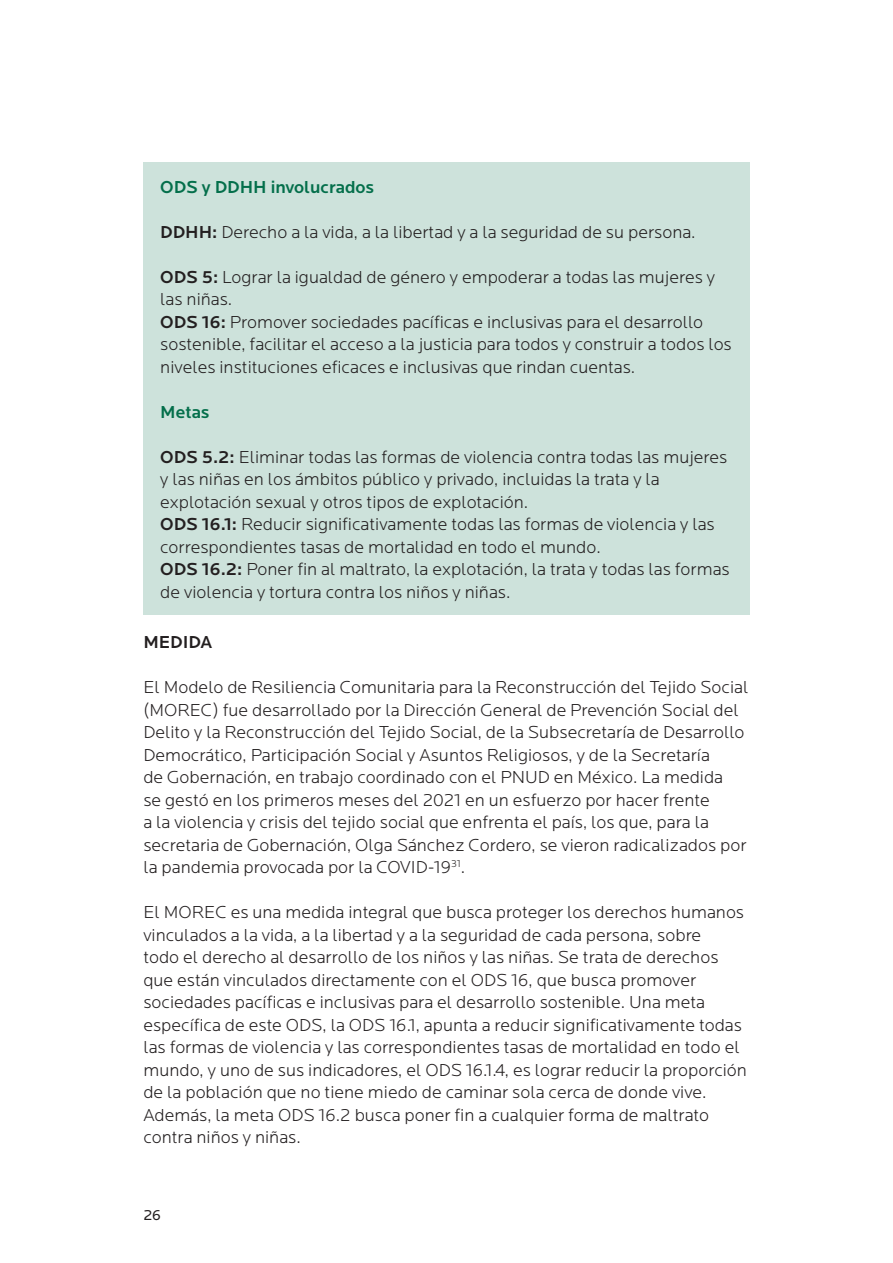
<style>
.page{position:relative;width:893px;height:1263px;background:#fff}
.page>*{position:absolute;margin:0;border:0;box-sizing:border-box;transform-origin:0 0}
.Normal_text_new{font:300 18px/22.5px "Locator";color:#231f20}
.Normal_text_new-2{font:500 18px "Locator";color:#046f4b}
.Normal_text_new-3{font:500 18px "Locator";color:#231f20}
.t1{font:15px "Locator";color:#231f20}
.s1{font-weight:500}
</style>
<div class="page">
<div style="left:143px;top:162px;width:607px;height:453px;background:#cde2db"></div>
<p class="Normal_text_new-2" style="left:160px;top:176px;width:215px">ODS y DDHH involucrados</p>
<p class="Normal_text_new" style="left:160px;top:221px;width:537px"><span class="s1">DDHH:</span> Derecho a la vida, a la libertad y a la seguridad de su persona.</p>
<p class="Normal_text_new" style="left:160px;top:266px;width:556px"><span class="s1">ODS 5:</span> Lograr la igualdad de género y empoderar a todas las mujeres y las niñas.</p>
<p class="Normal_text_new" style="left:160px;top:311px;width:573px"><span class="s1">ODS 16:</span> Promover sociedades pacíficas e inclusivas para el desarrollo sostenible, facilitar el acceso a la justicia para todos y construir a todos los niveles instituciones eficaces e inclusivas que rindan cuentas.</p>
<p class="Normal_text_new-2" style="left:160px;top:401px;width:51px">Metas</p>
<p class="Normal_text_new" style="left:160px;top:446px;width:569px"><span class="s1">ODS 5.2:</span> Eliminar todas las formas de violencia contra todas las mujeres y las niñas en los ámbitos público y privado, incluidas la trata y la explotación sexual y otros tipos de explotación.</p>
<p class="Normal_text_new" style="left:160px;top:513px;width:556px"><span class="s1">ODS 16.1:</span> Reducir significativamente todas las formas de violencia y las correspondientes tasas de mortalidad en todo el mundo.</p>
<p class="Normal_text_new" style="left:160px;top:558px;width:571px"><span class="s1">ODS 16.2:</span> Poner fin al maltrato, la explotación, la trata y todas las formas de violencia y tortura contra los niños y niñas.</p>
<p class="Normal_text_new-3" style="left:143px;top:632px;width:70px">MEDIDA</p>
<p class="Normal_text_new" style="left:143px;top:676px;width:606px">El Modelo de Resiliencia Comunitaria para la Reconstrucción del Tejido Social (MOREC) fue desarrollado por la Dirección General de Prevención Social del Delito y la Reconstrucción del Tejido Social, de la Subsecretaría de Desarrollo Democrático, Participación Social y Asuntos Religiosos, y de la Secretaría<br>de Gobernación, en trabajo coordinado con el PNUD en México. La medida<br>se gestó en los primeros meses del 2021 en un esfuerzo por hacer frente<br>a la violencia y crisis del tejido social que enfrenta el país, los que, para la secretaria de Gobernación, Olga Sánchez Cordero, se vieron radicalizados por la pandemia provocada por la COVID-19<sup>31</sup>.</p>
<p class="Normal_text_new" style="left:143px;top:901px;width:605px">El MOREC es una medida integral que busca proteger los derechos humanos vinculados a la vida, a la libertad y a la seguridad de cada persona, sobre<br>todo el derecho al desarrollo de los niños y las niñas. Se trata de derechos que están vinculados directamente con el ODS 16, que busca promover sociedades pacíficas e inclusivas para el desarrollo sostenible. Una meta específica de este ODS, la ODS 16.1, apunta a reducir significativamente todas las formas de violencia y las correspondientes tasas de mortalidad en todo el mundo, y uno de sus indicadores, el ODS 16.1.4, es lograr reducir la proporción de la población que no tiene miedo de caminar sola cerca de donde vive.<br>Además, la meta ODS 16.2 busca poner fin a cualquier forma de maltrato contra niños y niñas.</p>
<p class="t1" style="left:143px;top:1207px;width:19px">26</p>
</div>
